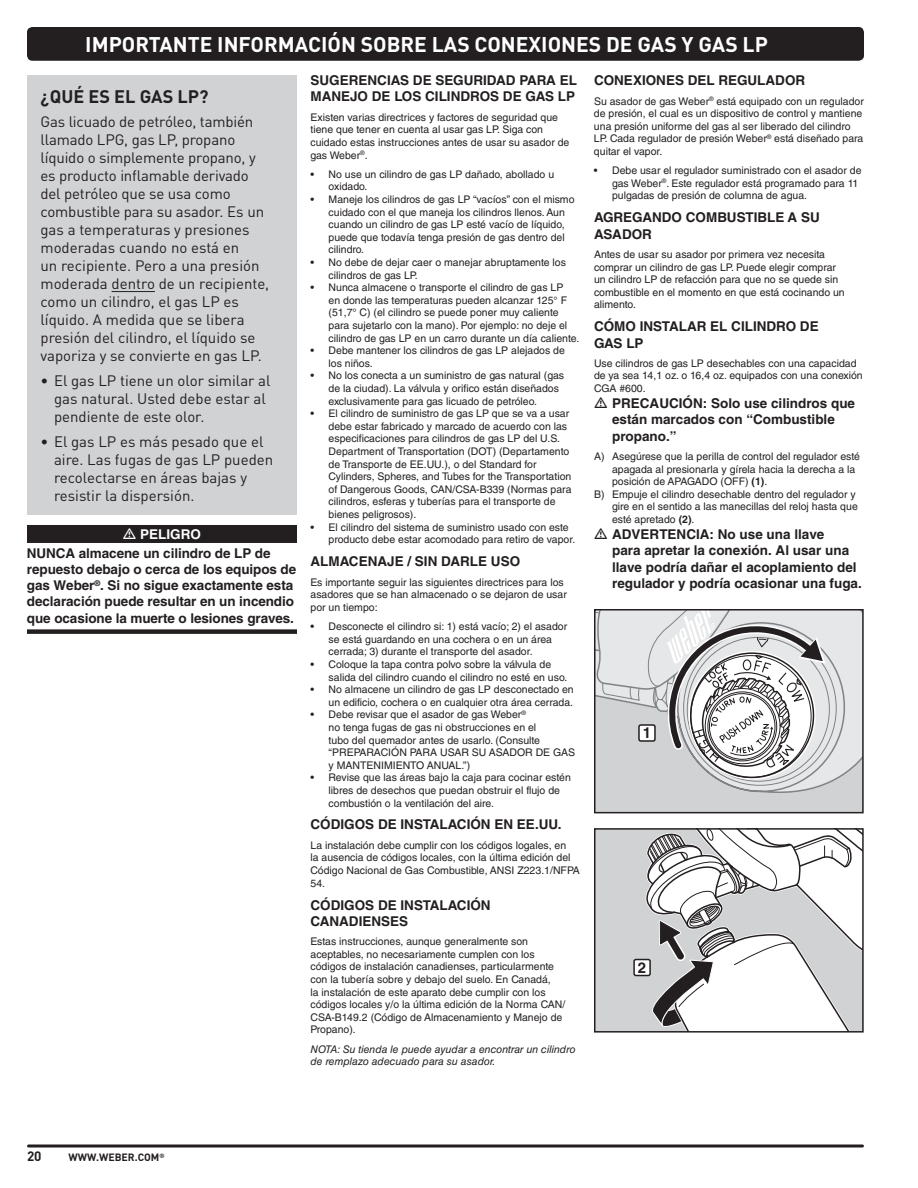
<style>
.page{position:relative;width:918px;height:1188px;background:#fff}
.page>*{position:absolute;margin:0;border:0;box-sizing:border-box;transform-origin:0 0}
.t1{font:700 21px "DIN Pro";color:#fff}
.t2{font:700 18px "DIN Pro";color:#231f20}
.t3{font:15px/18px "DIN Pro";color:#231f20}
.t4{font:700 15px "Helvetica LT Std";color:#231f20}
.t5{font:700 13.5px/16.2px "Helvetica LT Std";color:#231f20}
.t6{font:700 13.5px "Helvetica LT Std";color:#fff}
.t7{font:700 13.5px "DIN Pro";color:#231f20}
.t8{font:10.5px/12.6px "Helvetica LT Std";color:#231f20}
.t9{font:italic 10.5px/12.6px "Helvetica LT Std";color:#231f20}
.t10{font:700 10.5px "DIN Pro";color:#231f20}
.s1{font-weight:700}
</style>
<div class="page">
<div style="left:27px;top:27px;width:837px;height:34px;background:#231f20;border-radius:5px"></div>
<svg style="left:28px;top:1144px;width:834px;height:4px"></svg>
<div style="left:27px;top:75px;width:270px;height:439px;background:#d1d2d4"></div>
<hr style="left:112px;top:291px;width:43px;height:1px;background:#231f20">
<div style="left:27px;top:525px;width:270px;height:18px;background:#231f20"></div>
<div style="left:27px;top:629px;width:270px;height:5px;background:#231f20"></div>
<svg style="left:597px;top:783px;width:264px;height:27px"></svg>
<svg style="left:597px;top:612px;width:264px;height:171px"></svg>
<div style="left:639px;top:725px;width:16px;height:16px;background:#fff;border-radius:2px"></div>
<div style="left:638px;top:724px;width:18px;height:18px;border:2px solid #231f20;border-radius:2px"></div>
<div style="left:594px;top:609px;width:270px;height:204px;border:2px solid #231f20"></div>
<div style="left:595px;top:829px;width:268px;height:203px;background:#d1d2d4"></div>
<svg style="left:645px;top:831px;width:216px;height:199px"></svg>
<div style="left:634px;top:960px;width:16px;height:16px;background:#fff;border-radius:2px"></div>
<div style="left:633px;top:959px;width:18px;height:17px;border:2px solid #231f20;border-radius:2px"></div>
<div style="left:594px;top:828px;width:270px;height:205px;border:2px solid #231f20"></div>
<h1 class="t1" style="left:85px;top:27px;width:684px">IMPORTANTE INFORMACIÓN SOBRE LAS CONEXIONES DE GAS Y GAS LP</h1>
<p class="t5" style="left:310px;top:72px;width:268px">SUGERENCIAS DE SEGURIDAD PARA EL<br>MANEJO DE LOS CILINDROS DE GAS LP</p>
<p class="t8" style="left:310px;top:111px;width:260px">Existen varias directrices y factores de seguridad que tiene que tener en cuenta al usar gas LP. Siga con cuidado estas instrucciones antes de usar su asador de gas Weber<sup>®</sup>.</p>
<p class="t8" style="left:329px;top:168px;width:227px;text-indent:-18px">• No use un cilindro de gas LP dañado, abollado u oxidado.</p>
<p class="t8" style="left:329px;top:193px;width:247px;text-indent:-18px">• Maneje los cilindros de gas LP “vacíos” con el mismo cuidado con el que maneja los cilindros llenos. Aun cuando un cilindro de gas LP esté vacío de líquido, puede que todavía tenga presión de gas dentro del cilindro.</p>
<p class="t8" style="left:329px;top:256px;width:239px;text-indent:-18px">• No debe de dejar caer o manejar abruptamente los cilindros de gas LP.</p>
<p class="t8" style="left:329px;top:281px;width:252px;text-indent:-18px">• Nunca almacene o transporte el cilindro de gas LP<br>en donde las temperaturas pueden alcanzar 125° F (51,7° C) (el cilindro se puede poner muy caliente para sujetarlo con la mano). Por ejemplo: no deje el cilindro de gas LP en un carro durante un día caliente.</p>
<p class="t8" style="left:329px;top:344px;width:238px;text-indent:-18px">• Debe mantener los cilindros de gas LP alejados de los niños.</p>
<p class="t8" style="left:329px;top:369px;width:237px;text-indent:-18px">• No los conecta a un suministro de gas natural (gas de la ciudad). La válvula y orifico están diseñados exclusivamente para gas licuado de petróleo.</p>
<p class="t8" style="left:329px;top:407px;width:244px;text-indent:-18px">• El cilindro de suministro de gas LP que se va a usar debe estar fabricado y marcado de acuerdo con las especificaciones para cilindros de gas LP del U.S.<br>Department of Transportation (DOT) (Departamento de Transporte de EE.UU.), o del Standard for Cylinders, Spheres, and Tubes for the Transportation of Dangerous Goods, CAN/CSA-B339 (Normas para cilindros, esferas y tuberías para el transporte de bienes peligrosos).</p>
<p class="t8" style="left:329px;top:521px;width:248px;text-indent:-18px">• El cilindro del sistema de suministro usado con este producto debe estar acomodado para retiro de vapor.</p>
<p class="t5" style="left:310px;top:553px;width:211px">ALMACENAJE / SIN DARLE USO</p>
<p class="t8" style="left:310px;top:576px;width:258px">Es importante seguir las siguientes directrices para los asadores que se han almacenado o se dejaron de usar por un tiempo:</p>
<p class="t8" style="left:329px;top:620px;width:240px;text-indent:-18px">• Desconecte el cilindro si: 1) está vacío; 2) el asador se está guardando en una cochera o en un área cerrada; 3) durante el transporte del asador.</p>
<p class="t8" style="left:329px;top:658px;width:240px;text-indent:-18px">• Coloque la tapa contra polvo sobre la válvula de salida del cilindro cuando el cilindro no esté en uso.</p>
<p class="t8" style="left:310px;top:683px;width:265px;text-align:right">• No almacene un cilindro de gas LP desconectado en un edificio, cochera o en cualquier otra área cerrada.</p>
<p class="t8" style="left:329px;top:708px;width:248px;text-indent:-18px">• Debe revisar que el asador de gas Weber<sup>®<br></sup>no tenga fugas de gas ni obstrucciones en el<br>tubo del quemador antes de usarlo. (Consulte “PREPARACIÓN PARA USAR SU ASADOR DE GAS y MANTENIMIENTO ANUAL.”)</p>
<p class="t8" style="left:329px;top:771px;width:244px;text-indent:-18px">• Revise que las áreas bajo la caja para cocinar estén libres de desechos que puedan obstruir el flujo de combustión o la ventilación del aire.</p>
<p class="t5" style="left:310px;top:816px;width:253px">CÓDIGOS DE INSTALACIÓN EN EE.UU.</p>
<p class="t8" style="left:310px;top:839px;width:271px">La instalación debe cumplir con los códigos logales, en<br>la ausencia de códigos locales, con la última edición del Código Nacional de Gas Combustible, ANSI Z223.1/NFPA 54.</p>
<p class="t5" style="left:310px;top:897px;width:182px">CÓDIGOS DE INSTALACIÓN<br>CANADIENSES</p>
<p class="t8" style="left:310px;top:935px;width:256px">Estas instrucciones, aunque generalmente son aceptables, no necesariamente cumplen con los códigos de instalación canadienses, particularmente con la tubería sobre y debajo del suelo. En Canadá,<br>la instalación de este aparato debe cumplir con los códigos locales y/o la última edición de la Norma CAN/ CSA-B149.2 (Código de Almacenamiento y Manejo de Propano).</p>
<p class="t9" style="left:310px;top:1043px;width:267px">NOTA: Su tienda le puede ayudar a encontrar un cilindro de remplazo adecuado para su asador.</p>
<p class="t5" style="left:594px;top:72px;width:213px">CONEXIONES DEL REGULADOR</p>
<p class="t8" style="left:594px;top:95px;width:271px">Su asador de gas Weber<sup>®</sup> está equipado con un regulador de presión, el cual es un dispositivo de control y mantiene una presión uniforme del gas al ser liberado del cilindro LP. Cada regulador de presión Weber<sup>®</sup> está diseñado para quitar el vapor.</p>
<p class="t8" style="left:612px;top:164px;width:251px;text-indent:-18px">• Debe usar el regulador suministrado con el asador de gas Weber<sup>®</sup>. Este regulador está programado para 11 pulgadas de presión de columna de agua.</p>
<p class="t5" style="left:594px;top:209px;width:227px">AGREGANDO COMBUSTIBLE A SU<br>ASADOR</p>
<p class="t8" style="left:594px;top:248px;width:252px">Antes de usar su asador por primera vez necesita comprar un cilindro de gas LP. Puede elegir comprar un cilindro LP de refacción para que no se quede sin combustible en el momento en que está cocinando un alimento.</p>
<p class="t5" style="left:594px;top:318px;width:226px">CÓMO INSTALAR EL CILINDRO DE<br>GAS LP</p>
<p class="t8" style="left:594px;top:357px;width:270px">Use cilindros de gas LP desechables con una capacidad de ya sea 14,1 oz. o 16,4 oz. equipados con una conexión<br>CGA #600.</p>
<p class="t5" style="left:612px;top:395px;width:245px">PRECAUCIÓN: Solo use cilindros que están marcados con “Combustible propano.”</p>
<p class="t8" style="left:594px;top:450px;width:268px">A) Asegúrese que la perilla de control del regulador esté</p>
<p class="t8" style="left:612px;top:463px;width:245px">apagada al presionarla y gírela hacia la derecha a la</p>
<p class="t8" style="left:612px;top:475px;width:157px">posición de APAGADO (OFF) <span class="s1">(1)</span>.</p>
<p class="t8" style="left:594px;top:488px;width:263px">B) Empuje el cilindro desechable dentro del regulador y</p>
<p class="t8" style="left:612px;top:500px;width:247px">gire en el sentido a las manecillas del reloj hasta que</p>
<p class="t8" style="left:612px;top:513px;width:84px">esté apretado <span class="s1">(2)</span>.</p>
<p class="t5" style="left:612px;top:526px;width:251px">ADVERTENCIA: No use una llave<br>para apretar la conexión. Al usar una llave podría dañar el acoplamiento del regulador y podría ocasionar una fuga.</p>
<h2 class="t2" style="left:40px;top:81px;width:170px">¿QUÉ ES EL GAS LP?</h2>
<p class="t3" style="left:40px;top:112px;width:230px">Gas licuado de petróleo, también llamado LPG, gas LP, propano líquido o simplemente propano, y es producto inflamable derivado del petróleo que se usa como combustible para su asador. Es un gas a temperaturas y presiones moderadas cuando no está en<br>un recipiente. Pero a una presión moderada dentro de un recipiente, como un cilindro, el gas LP es líquido. A medida que se libera presión del cilindro, el líquido se vaporiza y se convierte en gas LP.</p>
<h3 class="t3" style="left:54px;top:370px;width:218px;text-indent:-14px">• El gas LP tiene un olor similar al gas natural. Usted debe estar al pendiente de este olor.</h3>
<h3 class="t3" style="left:54px;top:431px;width:221px;text-indent:-14px">• El gas LP es más pesado que el aire. Las fugas de gas LP pueden recolectarse en áreas bajas y resistir la dispersión.</h3>
<p class="t6" style="left:140px;top:526px;width:62px">PELIGRO</p>
<p class="t5" style="left:27px;top:545px;width:271px">NUNCA almacene un cilindro de LP de repuesto debajo o cerca de los equipos de gas Weber<sup>®</sup>. Si no sigue exactamente esta declaración puede resultar en un incendio que ocasione la muerte o lesiones graves.</p>
<h3 class="t4" style="left:643px;top:724px;width:10px">1</h3>
<h3 class="t4" style="left:638px;top:958px;width:10px">2</h3>
<p class="t7" style="left:27px;top:1145px;width:16px">20</p>
<p class="t10" style="left:69px;top:1148px;width:98px">WWW.WEBER.COM<sup>®</sup></p>
</div>
